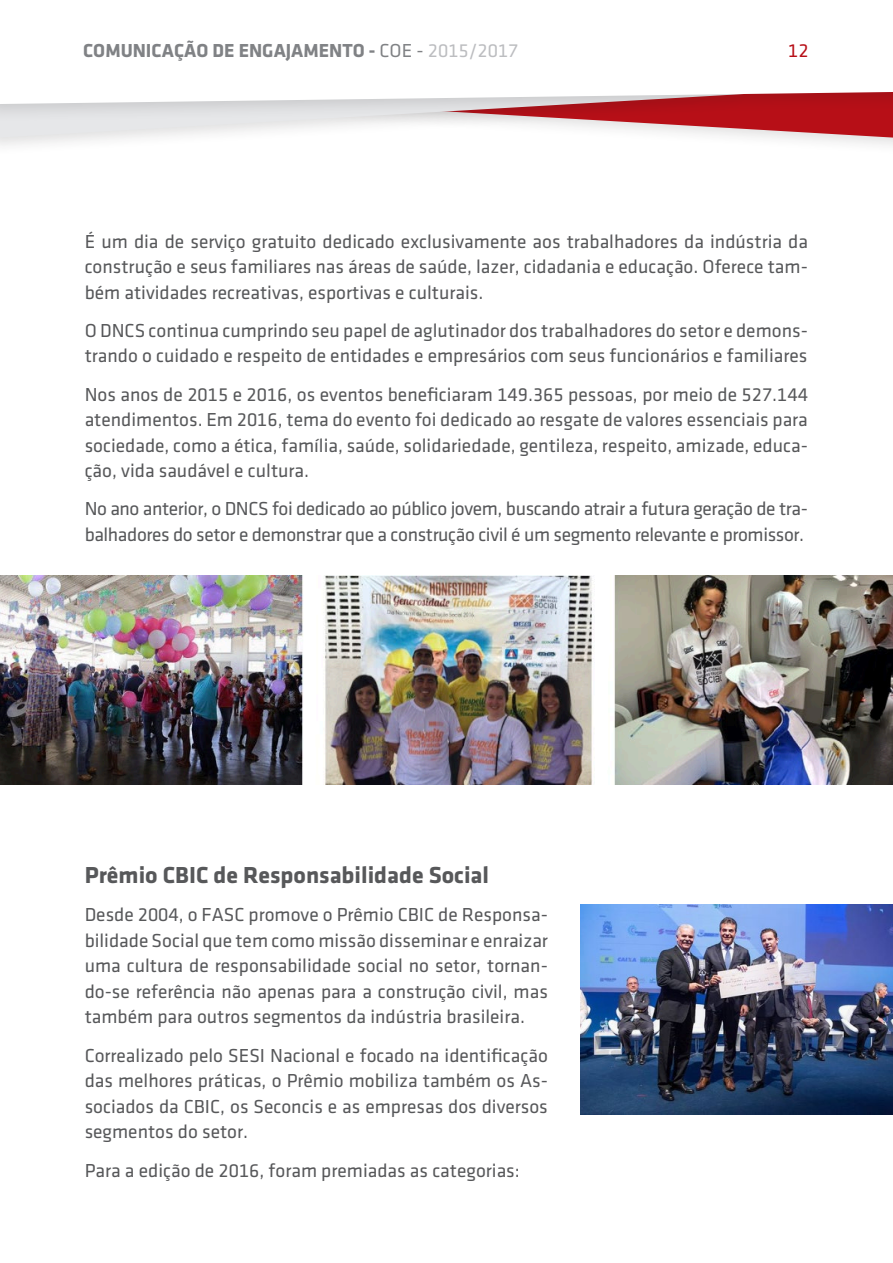
<style>
.page{position:relative;width:893px;height:1263px;background:#fff}
.page>*{position:absolute;margin:0;border:0;box-sizing:border-box;transform-origin:0 0}
.t1{font:700 24px "Klavika";color:#57585a}
.t2{font:19.5px/25.5px "Klavika Regular TF";color:#57585a;text-align:justify}
.t3{font:19.5px/25.5px "Klavika Regular TF";letter-spacing:-.02em;color:#57585a}
.t4{font:700 19.5px "Klavika";color:#808285}
.t5{font:19.5px "Klavika Regular TF";color:#b70f17}
.s1{font-family:"Klavika Regular TF";font-weight:400}
.s2{font-family:"Klavika Regular TF";font-weight:400;color:#bcbdc0}
</style>
<div class="page">
<svg style="left:0;top:122px;width:744px;height:16px"></svg>
<div style="left:0;top:0;width:893px;height:122px;background:#231f20;opacity:.15"></div>
<svg style="left:0;top:0;width:893px;height:104px"></svg>
<img style="left:0;top:575px;width:893px;height:210px">
<img style="left:580px;top:904px;width:313px;height:210px">
<p class="t4" style="left:83px;top:40px;width:437px">COMUNICAÇÃO DE ENGAJAMENTO - <span class="s1">COE -</span> <span class="s2">2015/2017</span></p>
<p class="t5" style="left:788px;top:40px;width:22px">12</p>
<p class="t2" style="left:85px;top:228px;width:725px">É um dia de serviço gratuito dedicado exclusivamente aos trabalhadores da indústria da construção e seus familiares nas áreas de saúde, lazer, cidadania e educação. Oferece tam&shy;bém atividades recreativas, esportivas e culturais.</p>
<p class="t2" style="left:85px;top:318px;width:725px">O DNCS continua cumprindo seu papel de aglutinador dos trabalhadores do setor e demons&shy;trando o cuidado e respeito de entidades e empresários com seus funcionários e familiares</p>
<p class="t2" style="left:85px;top:382px;width:725px">Nos anos de 2015 e 2016, os eventos beneficiaram 149.365 pessoas, por meio de 527.144 atendimentos. Em 2016, tema do evento foi dedicado ao resgate de valores essenciais para sociedade, como a ética, família, saúde, solidariedade, gentileza, respeito, amizade, educa&shy;ção, vida saudável e cultura.</p>
<p class="t3" style="left:85px;top:496px;width:725px">No ano anterior, o DNCS foi dedicado ao público jovem, buscando atrair a futura geração de tra&shy;balhadores do setor e demonstrar que a construção civil é um segmento relevante e promissor.</p>
<p class="t1" style="left:85px;top:862px;width:406px">Prêmio CBIC de Responsabilidade Social</p>
<p class="t2" style="left:85px;top:902px;width:465px">Desde 2004, o FASC promove o Prêmio CBIC de Responsa&shy;bilidade Social que tem como missão disseminar e enraizar uma cultura de responsabilidade social no setor, tornan&shy;do-se referência não apenas para a construção civil, mas também para outros segmentos da indústria brasileira.</p>
<p class="t2" style="left:85px;top:1043px;width:465px">Correalizado pelo SESI Nacional e focado na identificação das melhores práticas, o Prêmio mobiliza também os As&shy;sociados da CBIC, os Seconcis e as empresas dos diversos segmentos do setor.</p>
<p class="t2" style="left:85px;top:1157px;width:437px">Para a edição de 2016, foram premiadas as categorias:</p>
</div>
